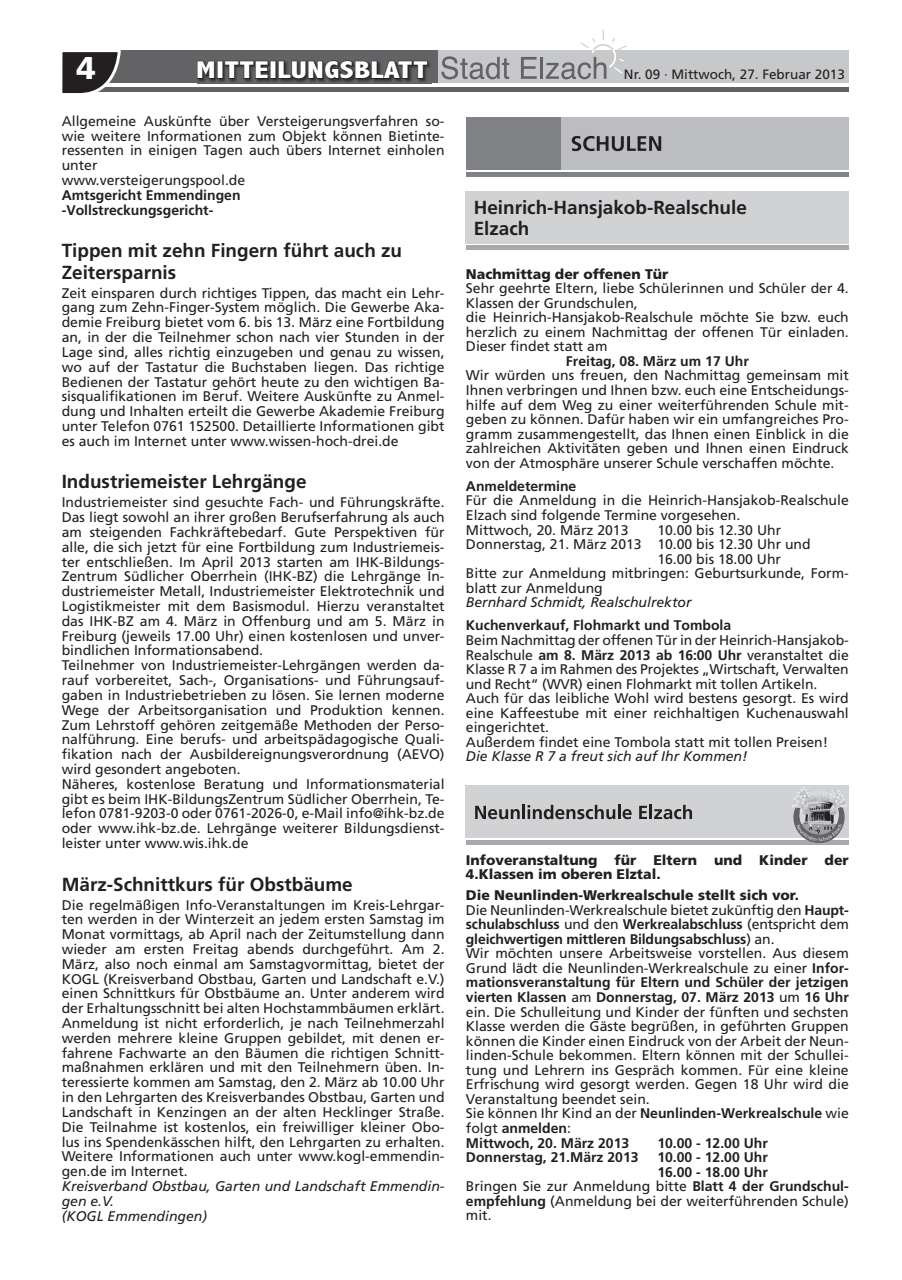
<style>
.page{position:relative;width:902px;height:1280px;background:#fff}
.page>*{position:absolute;margin:0;border:0;box-sizing:border-box;transform-origin:0 0}
.t1{font:900 31.5px "Frutiger";color:#fff}
.t2{font:800 condensed 24.45px "Abadi";letter-spacing:.01em;color:#fff;scale:1.26 1}
.t3{font:700 18.9px/21.5px "Frutiger";color:#231f20}
.t4{font:13.95px/14.9px "Frutiger";color:#231f20}
.t5{font:700 13.95px/14.9px "Frutiger";color:#231f20}
.t6{font:italic 13.95px/14.9px "Frutiger";color:#231f20}
.t7{font:900 13.95px/14.5px "Frutiger";color:#231f20}
.t8{font:13.5px "Frutiger";color:#231f20}
.s1{font-weight:700}
.s2{font-weight:900}
</style>
<div class="page">
<div style="left:62px;top:51px;width:786px;height:32px;background:#c7c8ca"></div>
<div style="left:74px;top:51px;width:364px;height:32px;background:#636366"></div>
<hr style="left:62px;top:87px;width:786px;height:4px;background:#636366">
<svg style="left:62px;top:50px;width:60px;height:43px"></svg>
<img style="left:197px;top:60px;width:234px;height:24px">
<svg style="left:197px;top:60px;width:18px;height:19px"></svg>
<div style="left:217px;top:61px;width:6px;height:18px;border:1px solid #231f20"></div>
<svg style="left:224px;top:60px;width:45px;height:19px"></svg>
<div style="left:270px;top:61px;width:6px;height:18px;border:1px solid #231f20"></div>
<svg style="left:277px;top:60px;width:151px;height:20px"></svg>
<svg style="left:441px;top:56px;width:68px;height:23px"></svg>
<svg style="left:521px;top:57px;width:15px;height:22px"></svg>
<hr style="left:540px;top:57px;width:3px;height:22px;background:#636366">
<svg style="left:545px;top:29px;width:81px;height:50px"></svg>
<div style="left:466px;top:117px;width:95px;height:53px;background:#808285"></div>
<div style="left:561px;top:117px;width:287px;height:53px;background:#bcbdc0"></div>
<hr style="left:466px;top:172px;width:382px;height:4px;background:#808285">
<svg style="left:571px;top:136px;width:90px;height:15px"></svg>
<div style="left:466px;top:191px;width:16px;height:52px;background:#d1d2d4"></div>
<div style="left:482px;top:191px;width:366px;height:52px;background:#d1d2d4"></div>
<hr style="left:466px;top:246px;width:382px;height:4px;background:#a8a9ad">
<div style="left:466px;top:785px;width:16px;height:53px;background:#d1d2d4"></div>
<div style="left:482px;top:785px;width:366px;height:53px;background:#d1d2d4"></div>
<hr style="left:466px;top:840px;width:382px;height:4px;background:#a8a9ad">
<svg style="left:475px;top:806px;width:44px;height:13px"></svg>
<hr style="left:522px;top:805px;width:3px;height:14px;background:#231f20">
<svg style="left:527px;top:805px;width:104px;height:14px"></svg>
<svg style="left:639px;top:806px;width:8px;height:13px"></svg>
<hr style="left:649px;top:805px;width:3px;height:14px;background:#231f20">
<svg style="left:654px;top:805px;width:38px;height:14px"></svg>
<svg style="left:792px;top:787px;width:55px;height:56px"></svg>
<h1 class="t1" style="left:77px;top:49px;width:21px">4</h1>
<h2 class="t2" style="left:196px;top:57px;width:185px">MITTEILUNGSBLATT</h2>
<p class="t8" style="left:624px;top:66px;width:222px">Nr. 09 · Mittwoch, 27. Februar 2013</p>
<p class="t4" style="left:62px;top:113px;width:384px">Allgemeine Auskünfte über Versteigerungsverfahren so&shy;wie weitere Informationen zum Objekt können Bietinte&shy;ressenten in einigen Tagen auch übers Internet einholen unter<br>www.versteigerungspool.de</p>
<p class="t5" style="left:62px;top:187px;width:180px">Amtsgericht Emmendingen -Vollstreckungsgericht-</p>
<h3 class="t3" style="left:62px;top:240px;width:342px">Tippen mit zehn Fingern führt auch zu<br>Zeitersparnis</h3>
<p class="t4" style="left:62px;top:285px;width:384px;text-align:justify">Zeit einsparen durch richtiges Tippen, das macht ein Lehr&shy;gang zum Zehn-Finger-System möglich. Die Gewerbe Aka&shy;demie Freiburg bietet vom 6. bis 13. März eine Fortbildung an, in der die Teilnehmer schon nach vier Stunden in der Lage sind, alles richtig einzugeben und genau zu wissen, wo auf der Tastatur die Buchstaben liegen. Das richtige Bedienen der Tastatur gehört heute zu den wichtigen Ba&shy;sisqualifikationen im Beruf. Weitere Auskünfte zu Anmel&shy;dung und Inhalten erteilt die Gewerbe Akademie Freiburg unter Telefon 0761 152500. Detaillierte Informationen gibt es auch im Internet unter www.wissen-hoch-drei.de</p>
<h3 class="t3" style="left:62px;top:471px;width:246px">Industriemeister Lehrgänge</h3>
<p class="t4" style="left:62px;top:495px;width:384px">Industriemeister sind gesuchte Fach- und Führungskräfte.<br>Das liegt sowohl an ihrer großen Berufserfahrung als auch am steigenden Fachkräftebedarf. Gute Perspektiven für alle, die sich jetzt für eine Fortbildung zum Industriemeis&shy;ter entschließen. Im April 2013 starten am IHK-Bildungs-Zentrum Südlicher Oberrhein (IHK-BZ) die Lehrgänge In&shy;dustriemeister Metall, Industriemeister Elektrotechnik und Logistikmeister mit dem Basismodul. Hierzu veranstaltet das IHK-BZ am 4. März in Offenburg und am 5. März in Freiburg (jeweils 17.00 Uhr) einen kostenlosen und unver&shy;bindlichen Informationsabend.<br>Teilnehmer von Industriemeister-Lehrgängen werden da&shy;rauf vorbereitet, Sach-, Organisations- und Führungsauf&shy;gaben in Industriebetrieben zu lösen. Sie lernen moderne Wege der Arbeitsorganisation und Produktion kennen.<br>Zum Lehrstoff gehören zeitgemäße Methoden der Perso&shy;nalführung. Eine berufs- und arbeitspädagogische Quali&shy;fikation nach der Ausbildereignungsverordnung (AEVO) wird gesondert angeboten.<br>Näheres, kostenlose Beratung und Informationsmaterial gibt es beim IHK-BildungsZentrum Südlicher Oberrhein, Te&shy;lefon 0781-9203-0 oder 0761-2026-0, e-Mail info@ihk-bz.de oder www.ihk-bz.de. Lehrgänge weiterer Bildungsdienst&shy;leister unter www.wis.ihk.de</p>
<h3 class="t3" style="left:62px;top:873px;width:292px">März-Schnittkurs für Obstbäume</h3>
<p class="t4" style="left:62px;top:897px;width:384px;text-align:justify">Die regelmäßigen Info-Veranstaltungen im Kreis-Lehrgar&shy;ten werden in der Winterzeit an jedem ersten Samstag im Monat vormittags, ab April nach der Zeitumstellung dann wieder am ersten Freitag abends durchgeführt. Am 2.<br>März, also noch einmal am Samstagvormittag, bietet der KOGL (Kreisverband Obstbau, Garten und Landschaft e.V.) einen Schnittkurs für Obstbäume an. Unter anderem wird der Erhaltungsschnitt bei alten Hochstammbäumen erklärt.<br>Anmeldung ist nicht erforderlich, je nach Teilnehmerzahl werden mehrere kleine Gruppen gebildet, mit denen er&shy;fahrene Fachwarte an den Bäumen die richtigen Schnitt&shy;maßnahmen erklären und mit den Teilnehmern üben. In&shy;teressierte kommen am Samstag, den 2. März ab 10.00 Uhr in den Lehrgarten des Kreisverbandes Obstbau, Garten und Landschaft in Kenzingen an der alten Hecklinger Straße.<br>Die Teilnahme ist kostenlos, ein freiwilliger kleiner Obo&shy;lus ins Spendenkässchen hilft, den Lehrgarten zu erhalten.<br>Weitere Informationen auch unter www.kogl-emmendin&shy;gen.de im Internet.</p>
<p class="t6" style="left:62px;top:1178px;width:384px">Kreisverband Obstbau, Garten und Landschaft Emmendin&shy;gen e.V.<br>(KOGL Emmendingen)</p>
<h3 class="t3" style="left:473px;top:197px;width:275px;line-height:21px">Heinrich-Hansjakob-Realschule<br>Elzach</h3>
<p class="t7" style="left:466px;top:266px;width:204px">Nachmittag der offenen Tür</p>
<p class="t4" style="left:466px;top:281px;width:384px">Sehr geehrte Eltern, liebe Schülerinnen und Schüler der 4.<br>Klassen der Grundschulen,<br>die Heinrich-Hansjakob-Realschule möchte Sie bzw. euch herzlich zu einem Nachmittag der offenen Tür einladen.<br>Dieser findet statt am</p>
<p class="t5" style="left:566px;top:353px;width:184px">Freitag, 08. März um 17 Uhr</p>
<p class="t4" style="left:466px;top:368px;width:384px;text-align:justify">Wir würden uns freuen, den Nachmittag gemeinsam mit Ihnen verbringen und Ihnen bzw. euch eine Entscheidungs&shy;hilfe auf dem Weg zu einer weiterführenden Schule mit&shy;geben zu können. Dafür haben wir ein umfangreiches Pro&shy;gramm zusammengestellt, das Ihnen einen Einblick in die zahlreichen Aktivitäten geben und Ihnen einen Eindruck von der Atmosphäre unserer Schule verschaffen möchte.</p>
<p class="t5" style="left:466px;top:478px;width:112px">Anmeldetermine</p>
<p class="t4" style="left:466px;top:493px;width:384px">Für die Anmeldung in die Heinrich-Hansjakob-Realschule<br>Elzach sind folgende Termine vorgesehen.<br>Mittwoch, 20. März 2013</p>
<p class="t4" style="left:657px;top:522px;width:125px">10.00 bis 12.30 Uhr</p>
<p class="t4" style="left:466px;top:537px;width:346px">Donnerstag, 21. März 2013 10.00 bis 12.30 Uhr und</p>
<p class="t4" style="left:657px;top:551px;width:125px">16.00 bis 18.00 Uhr</p>
<p class="t4" style="left:466px;top:566px;width:384px">Bitte zur Anmeldung mitbringen: Geburtsurkunde, Form-</p>
<p class="t4" style="left:466px;top:580px;width:138px">blatt zur Anmeldung</p>
<p class="t6" style="left:466px;top:595px;width:227px">Bernhard Schmidt, Realschulrektor</p>
<p class="t5" style="left:466px;top:618px;width:267px">Kuchenverkauf, Flohmarkt und Tombola</p>
<p class="t4" style="left:466px;top:633px;width:384px">Beim Nachmittag der offenen Tür in der Heinrich-Hansjakob-Realschule <span class="s1">am 8. März 2013 ab 16:00 Uhr</span> veranstaltet die Klasse R 7 a im Rahmen des Projektes „Wirtschaft, Verwalten und Recht“ (WVR) einen Flohmarkt mit tollen Artikeln.<br>Auch für das leibliche Wohl wird bestens gesorgt. Es wird eine Kaffeestube mit einer reichhaltigen Kuchenauswahl eingerichtet.<br>Außerdem findet eine Tombola statt mit tollen Preisen!</p>
<p class="t6" style="left:466px;top:749px;width:283px">Die Klasse R 7 a freut sich auf Ihr Kommen!</p>
<p class="t7" style="left:466px;top:852px;width:384px">Infoveranstaltung für Eltern und Kinder der<br>4.Klassen im oberen Elztal.</p>
<p class="t4" style="left:466px;top:888px;width:384px"><span class="s2">Die Neunlinden-Werkrealschule stellt sich vor.<br></span>Die Neunlinden-Werkrealschule bietet zukünftig den <span class="s1">Haupt&shy;schulabschluss</span> und den <span class="s1">Werkrealabschluss</span> (entspricht dem <span class="s1">gleichwertigen mittleren Bildungsabschluss</span>) an.<br>Wir möchten unsere Arbeitsweise vorstellen. Aus diesem Grund lädt die Neunlinden-Werkrealschule zu einer <span class="s1">Infor&shy;mationsveranstaltung für Eltern und Schüler der jetzigen vierten Klassen</span> am <span class="s1">Donnerstag, 07. März 2013</span> um <span class="s1">16 Uhr </span>ein. Die Schulleitung und Kinder der fünften und sechsten Klasse werden die Gäste begrüßen, in geführten Gruppen können die Kinder einen Eindruck von der Arbeit der Neun&shy;linden-Schule bekommen. Eltern können mit der Schullei&shy;tung und Lehrern ins Gespräch kommen. Für eine kleine Erfrischung wird gesorgt werden. Gegen 18 Uhr wird die Veranstaltung beendet sein.<br>Sie können Ihr Kind an der <span class="s1">Neunlinden-Werkrealschule</span> wie folgt <span class="s1">anmelden</span>:<br><span class="s1">Mittwoch, 20. März 2013</span></p>
<p class="t5" style="left:657px;top:1135px;width:112px">10.00 - 12.00 Uhr</p>
<p class="t5" style="left:466px;top:1150px;width:174px">Donnerstag, 21.März 2013</p>
<p class="t5" style="left:657px;top:1150px;width:112px">10.00 - 12.00 Uhr</p>
<p class="t5" style="left:657px;top:1164px;width:112px">16.00 - 18.00 Uhr</p>
<p class="t4" style="left:466px;top:1179px;width:384px">Bringen Sie zur Anmeldung bitte <span class="s1">Blatt 4 der Grundschul-</span></p>
<p class="t4" style="left:466px;top:1193px;width:384px"><span class="s1">empfehlung</span> (Anmeldung bei der weiterführenden Schule)</p>
<p class="t4" style="left:466px;top:1208px;width:27px">mit.</p>
</div>
